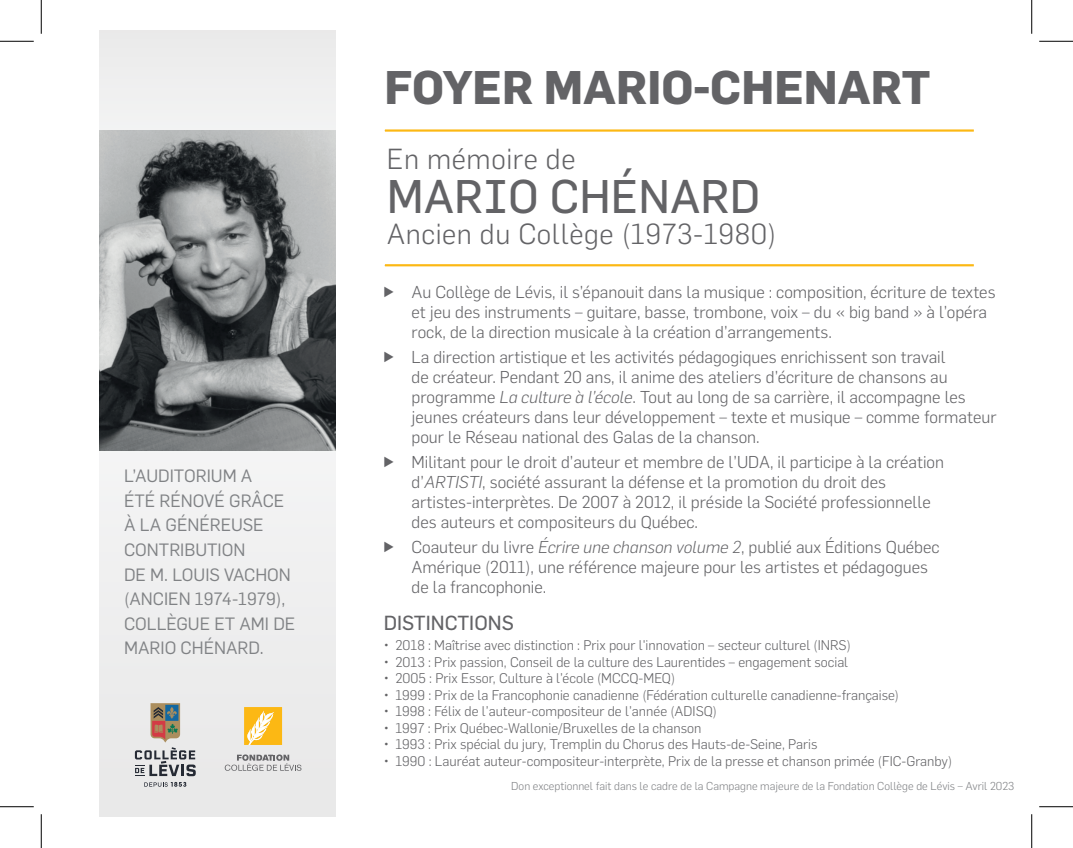
<style>
.page{position:relative;width:1073px;height:848px;background:#fff}
.page>*{position:absolute;margin:0;border:0;box-sizing:border-box;transform-origin:0 0}
.t1{font:700 46.25px "Flama";color:#636366}
.t2{font:46.25px "Flama";color:#636366}
.t3{font:300 28.5px "Flama";letter-spacing:.02em;color:#636366}
.t4{font:20px "Flama Basic";color:#636366}
.t5{font:17.5px/24.5px "Flama";color:#808285}
.t6{font:300 16.88px/20px "Flama";color:#636366}
.t7{font:300 13.75px "Flama";color:#636366}
.t8{font:300 11.25px "Flama";color:#808285}
.s1{font-style:italic}
</style>
<div class="page">
<div style="left:100px;top:30px;width:236px;height:786px;background:#eeeeef"></div>
<hr style="left:385px;top:264px;width:588px;height:2px;background:#fcb814">
<hr style="left:385px;top:129px;width:588px;height:3px;background:#fcb814">
<svg style="left:244px;top:707px;width:38px;height:38px"></svg>
<svg style="left:225px;top:754px;width:76px;height:16px"></svg>
<img style="left:99px;top:130px;width:236px;height:320px">
<svg style="left:135px;top:703px;width:61px;height:83px"></svg>
<hr style="left:0;top:41px;width:34px;height:1px;background:#000">
<hr style="left:1039px;top:41px;width:33px;height:1px;background:#000">
<hr style="left:0;top:806px;width:34px;height:1px;background:#000">
<hr style="left:1039px;top:806px;width:33px;height:1px;background:#000">
<hr style="left:41px;top:0;width:1px;height:34px;background:#000">
<hr style="left:41px;top:814px;width:1px;height:34px;background:#000">
<hr style="left:1031px;top:0;width:1px;height:34px;background:#000">
<hr style="left:1031px;top:814px;width:1px;height:34px;background:#000">
<p class="t5" style="left:124px;top:463px;width:173px">L’AUDITORIUM A<br>ÉTÉ RÉNOVÉ GRÂCE<br>À LA GÉNÉREUSE<br>CONTRIBUTION<br>DE M. LOUIS VACHON (ANCIEN 1974-1979),<br>COLLÈGUE ET AMI DE<br>MARIO CHÉNARD.</p>
<h1 class="t1" style="left:384px;top:54px;width:547px">FOYER MARIO-CHENART</h1>
<h2 class="t3" style="left:387px;top:139px;width:190px">En mémoire de</h2>
<h1 class="t2" style="left:387px;top:168px;width:375px">MARIO CHÉNARD</h1>
<h2 class="t3" style="left:387px;top:215px;width:391px">Ancien du Collège (1973-1980)</h2>
<p class="t6" style="left:411px;top:281px;width:585px">Au Collège de Lévis, il s’épanouit dans la musique : composition, écriture de textes et jeu des instruments – guitare, basse, trombone, voix – du « big band » à l’opéra rock, de la direction musicale à la création d’arrangements.</p>
<p class="t6" style="left:411px;top:346px;width:586px">La direction artistique et les activités pédagogiques enrichissent son travail<br>de créateur. Pendant 20 ans, il anime des ateliers d’écriture de chansons au programme <span class="s1">La culture à l’école</span>. Tout au long de sa carrière, il accompagne les jeunes créateurs dans leur développement – texte et musique – comme formateur pour le Réseau national des Galas de la chanson.</p>
<p class="t6" style="left:411px;top:451px;width:534px">Militant pour le droit d’auteur et membre de l’UDA, il participe à la création d’<span class="s1">ARTISTI</span>, société assurant la défense et la promotion du droit des artistes-interprètes. De 2007 à 2012, il préside la Société professionnelle des auteurs et compositeurs du Québec.</p>
<p class="t6" style="left:411px;top:536px;width:529px">Coauteur du livre <span class="s1">Écrire une chanson volume 2</span>, publié aux Éditions Québec<br>Amérique (2011), une référence majeure pour les artistes et pédagogues de la francophonie.</p>
<p class="t4" style="left:384px;top:608px;width:132px">DISTINCTIONS</p>
<p class="t7" style="left:384px;top:636px;width:468px">• 2018 : Maîtrise avec distinction : Prix pour l'innovation – secteur culturel (INRS)</p>
<p class="t7" style="left:384px;top:652px;width:466px">• 2013 : Prix passion, Conseil de la culture des Laurentides – engagement social</p>
<p class="t7" style="left:384px;top:669px;width:293px">• 2005 : Prix Essor, Culture à l’école (MCCQ-MEQ)</p>
<p class="t7" style="left:384px;top:685px;width:517px">• 1999 : Prix de la Francophonie canadienne (Fédération culturelle canadienne-française)</p>
<p class="t7" style="left:384px;top:702px;width:335px">• 1998 : Félix de l’auteur-compositeur de l’année (ADISQ)</p>
<p class="t7" style="left:384px;top:718px;width:319px">• 1997 : Prix Québec-Wallonie/Bruxelles de la chanson</p>
<p class="t7" style="left:384px;top:735px;width:435px">• 1993 : Prix spécial du jury, Tremplin du Chorus des Hauts-de-Seine, Paris</p>
<p class="t7" style="left:384px;top:751px;width:570px">• 1990 : Lauréat auteur-compositeur-interprète, Prix de la presse et chanson primée (FIC-Granby)</p>
<p class="t8" style="left:511px;top:778px;width:504px">Don exceptionnel fait dans le cadre de la Campagne majeure de la Fondation Collège de Lévis – Avril 2023</p>
</div>
